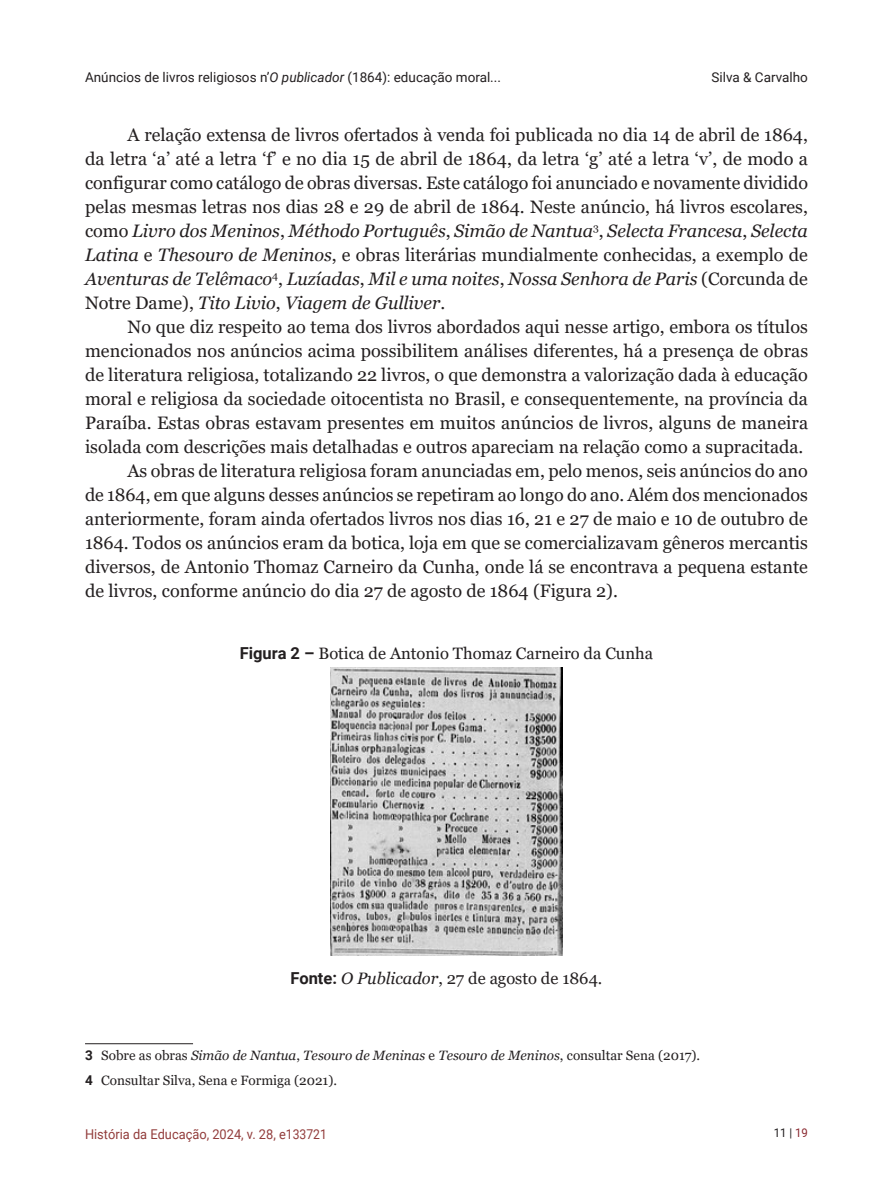
<style>
.page{position:relative;width:893px;height:1191px;background:#fff}
.page>*{position:absolute;margin:0;border:0;box-sizing:border-box;transform-origin:0 0}
.MIOLO{font:18px/24px "Georgia";color:#231f20;text-align:justify}
.LEGENDAS{font:16.5px "Georgia";color:#231f20}
.FONTE{font:16.5px "Georgia";color:#231f20}
.NOTA_DE_RODAPÉ{font:italic 13.5px "Georgia";color:#231f20}
.t1{font:13.5px "Roboto";color:#231f20}
.t2{font:13.5px "Roboto";color:#923c3b;scale:.95 1}
.NOTA_DE_RODAPÉ-2{font:13.5px "Georgia";color:#231f20}
.t3{font:12px "Roboto";color:#231f20;scale:.95 1}
.s1{font-style:italic}
.s2{font-family:"Roboto";font-weight:700}
.s3{font-family:"Roboto";font-weight:700;font-style:normal}
.s4{font-style:normal}
.s5{color:#89272e}
</style>
<div class="page">
<hr style="left:85px;top:1043px;width:108px;height:1px;background:#231f20">
<img style="left:330px;top:668px;width:233px;height:288px">
<p class="t1" style="left:85px;top:68px;width:417px">Anúncios de livros religiosos n’<span class="s1">O publicador</span> (1864): educação moral...</p>
<p class="t1" style="left:711px;top:68px;width:98px">Silva &amp; Carvalho</p>
<p class="MIOLO" style="left:85px;top:123px;width:725px;text-indent:43px">A relação extensa de livros ofertados à venda foi publicada no dia 14 de abril de 1864, da letra ‘a’ até a letra ‘f’ e no dia 15 de abril de 1864, da letra ‘g’ até a letra ‘v’, de modo a configurar como catálogo de obras diversas. Este catálogo foi anunciado e novamente dividido pelas mesmas letras nos dias 28 e 29 de abril de 1864. Neste anúncio, há livros escolares, como <span class="s1">Livro dos Meninos</span>, <span class="s1">Méthodo Português</span>, <span class="s1">Simão de Nantua</span><sup>3</sup>, <span class="s1">Selecta Francesa</span>, <span class="s1">Selecta Latina</span> e <span class="s1">Thesouro de Meninos</span>, e obras literárias mundialmente conhecidas, a exemplo de <span class="s1">Aventuras de Telêmaco</span><sup>4</sup>, <span class="s1">Luzíadas</span>, <span class="s1">Mil e uma noites</span>, <span class="s1">Nossa Senhora de Paris</span> (Corcunda de Notre Dame), <span class="s1">Tito Livio</span>, <span class="s1">Viagem de Gulliver</span>.</p>
<p class="MIOLO" style="left:85px;top:315px;width:725px;text-indent:43px">No que diz respeito ao tema dos livros abordados aqui nesse artigo, embora os títulos mencionados nos anúncios acima possibilitem análises diferentes, há a presença de obras de literatura religiosa, totalizando 22 livros, o que demonstra a valorização dada à educação moral e religiosa da sociedade oitocentista no Brasil, e consequentemente, na província da Paraíba. Estas obras estavam presentes em muitos anúncios de livros, alguns de maneira isolada com descrições mais detalhadas e outros apareciam na relação como a supracitada.</p>
<p class="MIOLO" style="left:85px;top:459px;width:724px;text-indent:43px">As obras de literatura religiosa foram anunciadas em, pelo menos, seis anúncios do ano de 1864, em que alguns desses anúncios se repetiram ao longo do ano. Além dos mencionados anteriormente, foram ainda ofertados livros nos dias 16, 21 e 27 de maio e 10 de outubro de 1864. Todos os anúncios eram da botica, loja em que se comercializavam gêneros mercantis diversos, de Antonio Thomaz Carneiro da Cunha, onde lá se encontrava a pequena estante de livros, conforme anúncio do dia 27 de agosto de 1864 (Figura 2).</p>
<p class="LEGENDAS" style="left:240px;top:643px;width:415px"><span class="s2">Figura 2 –</span> Botica de Antonio Thomaz Carneiro da Cunha</p>
<p class="FONTE" style="left:290px;top:968px;width:313px"><span class="s2">Fonte:</span> <span class="s1">O Publicador</span>, 27 de agosto de 1864.</p>
<p class="NOTA_DE_RODAPÉ" style="left:85px;top:1046px;width:617px"><span class="s3">3</span> <span class="s4">Sobre as obras</span> Simão de Nantua<span class="s4">,</span> Tesouro de Meninas <span class="s4">e</span> Tesouro de Meninos<span class="s4">, consultar Sena (2017).</span></p>
<p class="NOTA_DE_RODAPÉ-2" style="left:85px;top:1071px;width:254px"><span class="s2">4</span> Consultar Silva, Sena e Formiga (2021).</p>
<p class="t2" style="left:85px;top:1124px;width:256px">História da Educação, 2024, v. 28, e133721</p>
<p class="t3" style="left:774px;top:1124px;width:37px">11 | <span class="s5">19</span></p>
</div>
